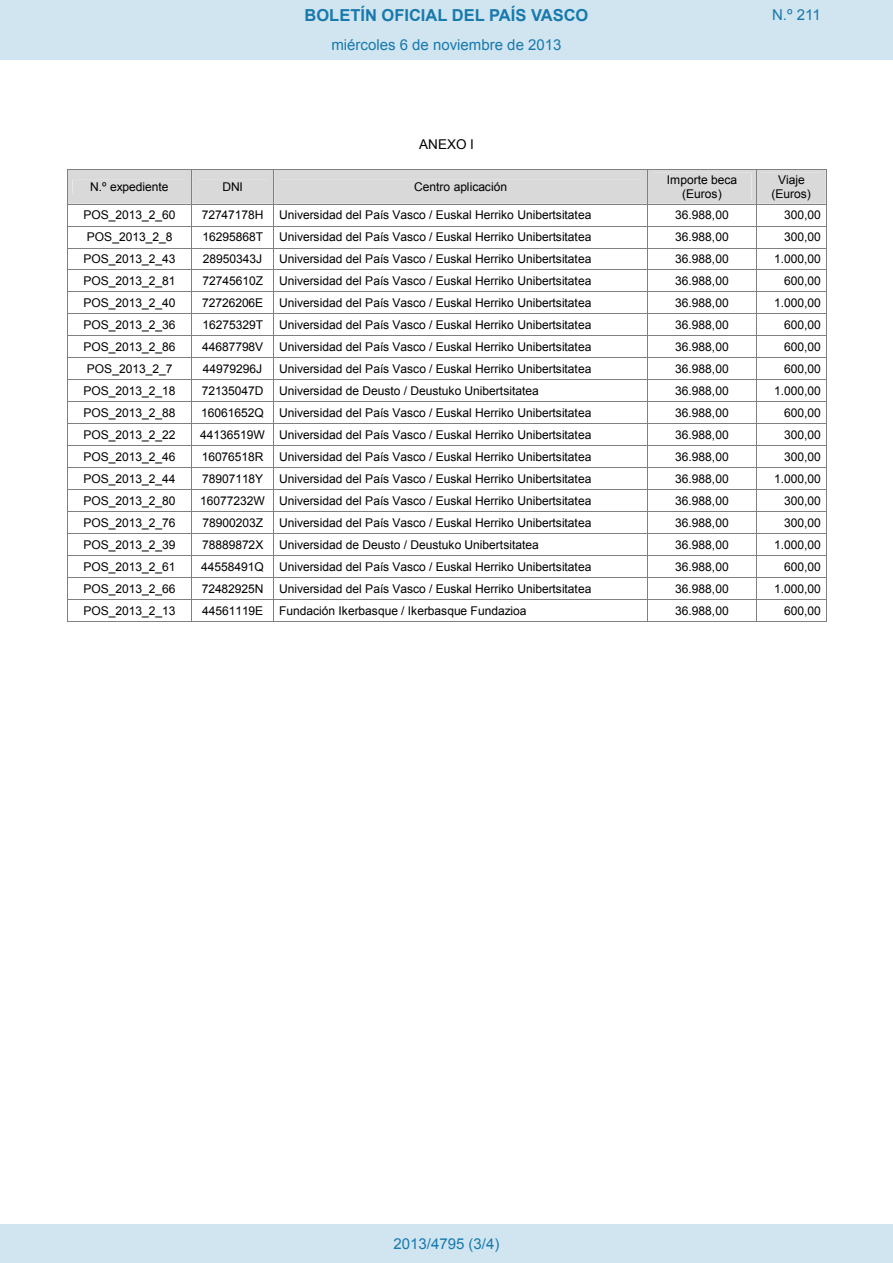
<style>
.page{position:relative;width:893px;height:1263px;background:#fff}
.page>*{position:absolute;margin:0;border:0;box-sizing:border-box;transform-origin:0 0}
.t1{font:700 16.5px "Arial";color:#1879ad}
.Paginacion_Centro{font:15px "Arial";color:#1879ad}
.t2{font:13.5px "Arial";color:#000}
.t3{font:12px/13.8px "Arial";letter-spacing:-.005em;color:#000;text-align:center}
</style>
<div class="page">
<svg style="left:67px;top:169px;width:760px;height:453px"></svg>
<div style="left:0;top:0;width:893px;height:60px;background:#d0e5f0"></div>
<div style="left:0;top:1225px;width:893px;height:38px;background:#d0e5f0"></div>
<h1 class="t1" style="left:305px;top:4px;width:285px">BOLETÍN OFICIAL DEL PAÍS VASCO</h1>
<p class="Paginacion_Centro" style="left:772px;top:5px;width:50px">N.º 211</p>
<p class="Paginacion_Centro" style="left:331px;top:35px;width:232px">miércoles 6 de noviembre de 2013</p>
<p class="t2" style="left:419px;top:135px;width:56px">ANEXO I</p>
<p class="t3" style="left:90px;top:180px;width:80px">N.º expediente</p>
<p class="t3" style="left:222px;top:180px;width:22px">DNI</p>
<p class="t3" style="left:414px;top:180px;width:94px">Centro aplicación</p>
<p class="t3" style="left:667px;top:173px;width:72px">Importe beca (Euros)</p>
<p class="t3" style="left:771px;top:173px;width:41px">Viaje (Euros)</p>
<p class="t3" style="left:83px;top:208px;width:94px">POS_2013_2_60</p>
<p class="t3" style="left:202px;top:208px;width:63px">72747178H</p>
<p class="t3" style="left:279px;top:208px;width:314px">Universidad del País Vasco / Euskal Herriko Unibertsitatea</p>
<p class="t3" style="left:675px;top:208px;width:55px">36.988,00</p>
<p class="t3" style="left:784px;top:208px;width:38px">300,00</p>
<p class="t3" style="left:87px;top:230px;width:87px">POS_2013_2_8</p>
<p class="t3" style="left:202px;top:230px;width:62px">16295868T</p>
<p class="t3" style="left:279px;top:230px;width:314px">Universidad del País Vasco / Euskal Herriko Unibertsitatea</p>
<p class="t3" style="left:675px;top:230px;width:55px">36.988,00</p>
<p class="t3" style="left:784px;top:230px;width:38px">300,00</p>
<p class="t3" style="left:83px;top:252px;width:94px">POS_2013_2_43</p>
<p class="t3" style="left:203px;top:252px;width:61px">28950343J</p>
<p class="t3" style="left:279px;top:252px;width:314px">Universidad del País Vasco / Euskal Herriko Unibertsitatea</p>
<p class="t3" style="left:675px;top:252px;width:55px">36.988,00</p>
<p class="t3" style="left:774px;top:252px;width:48px">1.000,00</p>
<p class="t3" style="left:83px;top:274px;width:94px">POS_2013_2_81</p>
<p class="t3" style="left:202px;top:274px;width:62px">72745610Z</p>
<p class="t3" style="left:279px;top:274px;width:314px">Universidad del País Vasco / Euskal Herriko Unibertsitatea</p>
<p class="t3" style="left:675px;top:274px;width:55px">36.988,00</p>
<p class="t3" style="left:784px;top:274px;width:38px">600,00</p>
<p class="t3" style="left:83px;top:296px;width:94px">POS_2013_2_40</p>
<p class="t3" style="left:202px;top:296px;width:63px">72726206E</p>
<p class="t3" style="left:279px;top:296px;width:314px">Universidad del País Vasco / Euskal Herriko Unibertsitatea</p>
<p class="t3" style="left:675px;top:296px;width:55px">36.988,00</p>
<p class="t3" style="left:774px;top:296px;width:48px">1.000,00</p>
<p class="t3" style="left:83px;top:318px;width:94px">POS_2013_2_36</p>
<p class="t3" style="left:202px;top:318px;width:62px">16275329T</p>
<p class="t3" style="left:279px;top:318px;width:314px">Universidad del País Vasco / Euskal Herriko Unibertsitatea</p>
<p class="t3" style="left:675px;top:318px;width:55px">36.988,00</p>
<p class="t3" style="left:784px;top:318px;width:38px">600,00</p>
<p class="t3" style="left:83px;top:340px;width:94px">POS_2013_2_86</p>
<p class="t3" style="left:202px;top:340px;width:63px">44687798V</p>
<p class="t3" style="left:279px;top:340px;width:314px">Universidad del País Vasco / Euskal Herriko Unibertsitatea</p>
<p class="t3" style="left:675px;top:340px;width:55px">36.988,00</p>
<p class="t3" style="left:784px;top:340px;width:38px">600,00</p>
<p class="t3" style="left:87px;top:362px;width:87px">POS_2013_2_7</p>
<p class="t3" style="left:203px;top:362px;width:61px">44979296J</p>
<p class="t3" style="left:279px;top:362px;width:314px">Universidad del País Vasco / Euskal Herriko Unibertsitatea</p>
<p class="t3" style="left:675px;top:362px;width:55px">36.988,00</p>
<p class="t3" style="left:784px;top:362px;width:38px">600,00</p>
<p class="t3" style="left:83px;top:384px;width:94px">POS_2013_2_18</p>
<p class="t3" style="left:202px;top:384px;width:63px">72135047D</p>
<p class="t3" style="left:279px;top:384px;width:261px">Universidad de Deusto / Deustuko Unibertsitatea</p>
<p class="t3" style="left:675px;top:384px;width:55px">36.988,00</p>
<p class="t3" style="left:774px;top:384px;width:48px">1.000,00</p>
<p class="t3" style="left:83px;top:406px;width:94px">POS_2013_2_88</p>
<p class="t3" style="left:201px;top:406px;width:64px">16061652Q</p>
<p class="t3" style="left:279px;top:406px;width:314px">Universidad del País Vasco / Euskal Herriko Unibertsitatea</p>
<p class="t3" style="left:675px;top:406px;width:55px">36.988,00</p>
<p class="t3" style="left:784px;top:406px;width:38px">600,00</p>
<p class="t3" style="left:83px;top:428px;width:94px">POS_2013_2_22</p>
<p class="t3" style="left:200px;top:428px;width:393px">44136519W Universidad del País Vasco / Euskal Herriko Unibertsitatea</p>
<p class="t3" style="left:675px;top:428px;width:55px">36.988,00</p>
<p class="t3" style="left:784px;top:428px;width:38px">300,00</p>
<p class="t3" style="left:83px;top:450px;width:94px">POS_2013_2_46</p>
<p class="t3" style="left:202px;top:450px;width:63px">16076518R</p>
<p class="t3" style="left:279px;top:450px;width:314px">Universidad del País Vasco / Euskal Herriko Unibertsitatea</p>
<p class="t3" style="left:675px;top:450px;width:55px">36.988,00</p>
<p class="t3" style="left:784px;top:450px;width:38px">300,00</p>
<p class="t3" style="left:83px;top:472px;width:94px">POS_2013_2_44</p>
<p class="t3" style="left:202px;top:472px;width:63px">78907118Y</p>
<p class="t3" style="left:279px;top:472px;width:314px">Universidad del País Vasco / Euskal Herriko Unibertsitatea</p>
<p class="t3" style="left:675px;top:472px;width:55px">36.988,00</p>
<p class="t3" style="left:774px;top:472px;width:48px">1.000,00</p>
<p class="t3" style="left:83px;top:494px;width:94px">POS_2013_2_80</p>
<p class="t3" style="left:200px;top:494px;width:393px">16077232W Universidad del País Vasco / Euskal Herriko Unibertsitatea</p>
<p class="t3" style="left:675px;top:494px;width:55px">36.988,00</p>
<p class="t3" style="left:784px;top:494px;width:38px">300,00</p>
<p class="t3" style="left:83px;top:516px;width:94px">POS_2013_2_76</p>
<p class="t3" style="left:202px;top:516px;width:62px">78900203Z</p>
<p class="t3" style="left:279px;top:516px;width:314px">Universidad del País Vasco / Euskal Herriko Unibertsitatea</p>
<p class="t3" style="left:675px;top:516px;width:55px">36.988,00</p>
<p class="t3" style="left:784px;top:516px;width:38px">300,00</p>
<p class="t3" style="left:83px;top:538px;width:94px">POS_2013_2_39</p>
<p class="t3" style="left:202px;top:538px;width:63px">78889872X</p>
<p class="t3" style="left:279px;top:538px;width:261px">Universidad de Deusto / Deustuko Unibertsitatea</p>
<p class="t3" style="left:675px;top:538px;width:55px">36.988,00</p>
<p class="t3" style="left:774px;top:538px;width:48px">1.000,00</p>
<p class="t3" style="left:83px;top:560px;width:94px">POS_2013_2_61</p>
<p class="t3" style="left:201px;top:560px;width:64px">44558491Q</p>
<p class="t3" style="left:279px;top:560px;width:314px">Universidad del País Vasco / Euskal Herriko Unibertsitatea</p>
<p class="t3" style="left:675px;top:560px;width:55px">36.988,00</p>
<p class="t3" style="left:784px;top:560px;width:38px">600,00</p>
<p class="t3" style="left:83px;top:582px;width:94px">POS_2013_2_66</p>
<p class="t3" style="left:202px;top:582px;width:63px">72482925N</p>
<p class="t3" style="left:279px;top:582px;width:314px">Universidad del País Vasco / Euskal Herriko Unibertsitatea</p>
<p class="t3" style="left:675px;top:582px;width:55px">36.988,00</p>
<p class="t3" style="left:774px;top:582px;width:48px">1.000,00</p>
<p class="t3" style="left:83px;top:604px;width:94px">POS_2013_2_13</p>
<p class="t3" style="left:202px;top:604px;width:63px">44561119E</p>
<p class="t3" style="left:279px;top:604px;width:249px">Fundación Ikerbasque / Ikerbasque Fundazioa</p>
<p class="t3" style="left:675px;top:604px;width:55px">36.988,00</p>
<p class="t3" style="left:784px;top:604px;width:38px">600,00</p>
<p class="Paginacion_Centro" style="left:393px;top:1234px;width:107px">2013/4795 (3/4)</p>
</div>
